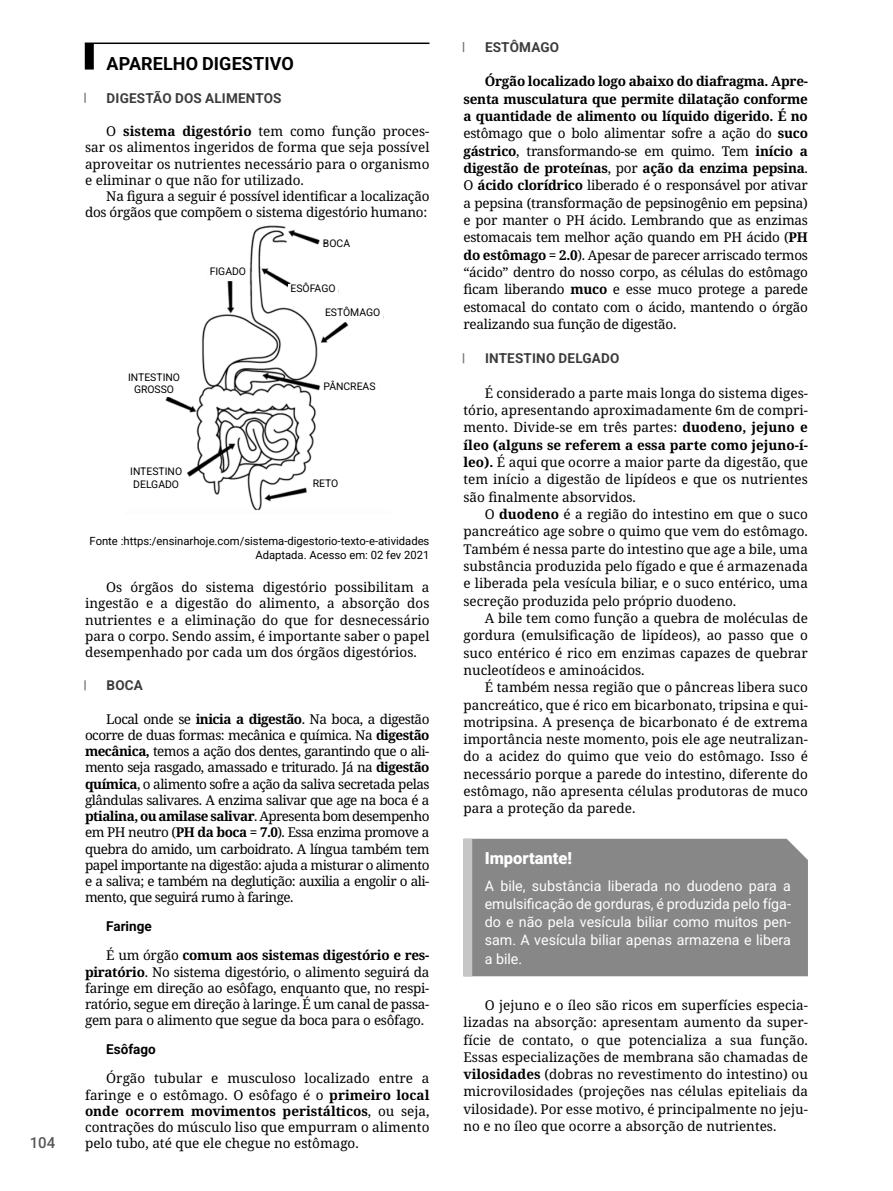
<style>
.page{position:relative;width:893px;height:1191px;background:#fff}
.page>*{position:absolute;margin:0;border:0;box-sizing:border-box;transform-origin:0 0}
.Assunto{font:700 18px "Roboto";letter-spacing:.005em;color:#000}
.Título{font:900 16.5px "Roboto";color:#fff}
.t1{font:500 15px "Roboto";color:#575757}
.Texto{font:14.25px/18.1px "Roboto";color:#fff;text-align:justify}
.Parágrafos{font:13.5px/17.2px "Noto Serif";color:#000;text-align:justify}
.Parágrafos-2{font:13.5px/16.2px "Noto Serif";letter-spacing:-.02em;color:#000;text-align:right}
.Tópico{font:700 13.5px "Roboto";letter-spacing:.015em;color:#3c3c3c}
.Subtópico{font:700 13.5px "Roboto";color:#000}
.Fonte_Tabelas_Imagens{font:11.25px/13.5px "Roboto";color:#000;text-align:right}
.Parágrafos-3{font:10.35px/12.5px "Roboto";color:#000}
.s1{font-weight:700}
</style>
<div class="page">
<div style="left:85px;top:43px;width:9px;height:27px;background:#000"></div>
<hr style="left:85px;top:43px;width:344px;height:1px;background:#000">
<svg style="left:84px;top:93px;width:2px;height:10px"></svg>
<svg style="left:84px;top:680px;width:2px;height:10px"></svg>
<img style="left:165px;top:225px;width:219px;height:286px">
<div style="left:207px;top:267px;width:42px;height:14px;background:#fff"></div>
<div style="left:320px;top:239px;width:33px;height:14px;background:#fff"></div>
<div style="left:288px;top:284px;width:50px;height:17px;background:#fff"></div>
<div style="left:323px;top:308px;width:60px;height:14px;background:#fff"></div>
<div style="left:321px;top:382px;width:57px;height:15px;background:#fff"></div>
<div style="left:309px;top:479px;width:33px;height:14px;background:#fff"></div>
<div style="left:125px;top:467px;width:62px;height:27px;background:#fff"></div>
<div style="left:125px;top:373px;width:58px;height:24px;background:#fff"></div>
<div style="left:472px;top:838px;width:336px;height:138px;background:#878787"></div>
<div style="left:463px;top:838px;width:9px;height:138px;background:#c6c6c6"></div>
<p class="t1" style="left:30px;top:1132px;width:27px">104</p>
<p class="Assunto" style="left:107px;top:51px;width:189px">APARELHO DIGESTIVO</p>
<p class="Tópico" style="left:107px;top:89px;width:177px">DIGESTÃO DOS ALIMENTOS</p>
<p class="Parágrafos" style="left:85px;top:123px;width:346px;line-height:16.2px;text-indent:21px">O <span class="s1">sistema digestório</span> tem como função proces&shy;sar os alimentos ingeridos de forma que seja possível aproveitar os nutrientes necessário para o organismo e eliminar o que não for utilizado.</p>
<p class="Parágrafos-2" style="left:85px;top:188px;width:346px">Na figura a seguir é possível identificar a localização dos órgãos que compõem o sistema digestório humano:</p>
<p class="Parágrafos-3" style="left:210px;top:264px;width:38px">FIGADO</p>
<p class="Parágrafos-3" style="left:128px;top:370px;width:53px;text-align:center">INTESTINO<br>GROSSO</p>
<p class="Parágrafos-3" style="left:130px;top:465px;width:53px">INTESTINO<br>DELGADO</p>
<p class="Parágrafos-3" style="left:323px;top:236px;width:29px">BOCA</p>
<p class="Parágrafos-3" style="left:290px;top:282px;width:47px">ESÔFAGO</p>
<p class="Parágrafos-3" style="left:325px;top:305px;width:57px">ESTÔMAGO</p>
<p class="Parágrafos-3" style="left:323px;top:379px;width:54px">PÂNCREAS</p>
<p class="Parágrafos-3" style="left:313px;top:477px;width:27px">RETO</p>
<p class="Fonte_Tabelas_Imagens" style="left:90px;top:534px;width:341px">Fonte :https:/ensinarhoje.com/sistema-digestorio-texto-e-atividades<br>Adaptada. Acesso em: 02 fev 2021</p>
<p class="Parágrafos" style="left:85px;top:579px;width:346px;line-height:16.2px;text-indent:21px">Os órgãos do sistema digestório possibilitam a ingestão e a digestão do alimento, a absorção dos nutrientes e a eliminação do que for desnecessário para o corpo. Sendo assim, é importante saber o papel desempenhado por cada um dos órgãos digestórios.</p>
<p class="Tópico" style="left:107px;top:676px;width:38px">BOCA</p>
<p class="Parágrafos" style="left:85px;top:711px;width:346px;line-height:16.2px;text-indent:21px">Local onde se <span class="s1">inicia a digestão</span>. Na boca, a digestão ocorre de duas formas: mecânica e química. Na <span class="s1">digestão mecânica,</span> temos a ação dos dentes, garantindo que o ali&shy;mento seja rasgado, amassado e triturado. Já na <span class="s1">digestão química</span>, o alimento sofre a ação da saliva secretada pelas glândulas salivares. A enzima salivar que age na boca é a <span class="s1">ptialina, ou amilase salivar</span>. Apresenta bom desempenho em PH neutro (<span class="s1">PH da boca = 7.0</span>). Essa enzima promove a quebra do amido, um carboidrato. A língua também tem papel importante na digestão: ajuda a misturar o alimento e a saliva; e também na deglutição: auxilia a engolir o ali&shy;mento, que seguirá rumo à faringe.</p>
<p class="Subtópico" style="left:106px;top:917px;width:47px">Faringe</p>
<p class="Parágrafos" style="left:85px;top:948px;width:346px;line-height:16.2px;text-indent:21px">É um órgão <span class="s1">comum aos sistemas digestório e res&shy;piratório</span>. No sistema digestório, o alimento seguirá da faringe em direção ao esôfago, enquanto que, no respi&shy;ratório, segue em direção à laringe. É um canal de passa&shy;gem para o alimento que segue da boca para o esôfago.</p>
<p class="Subtópico" style="left:106px;top:1040px;width:51px">Esôfago</p>
<p class="Parágrafos" style="left:85px;top:1071px;width:346px;line-height:16.2px;text-indent:21px">Órgão tubular e musculoso localizado entre a faringe e o estômago. O esôfago é o <span class="s1">primeiro local onde ocorrem movimentos peristálticos</span>, ou seja, contrações do músculo liso que empurram o alimento pelo tubo, até que ele chegue no estômago.</p>
<p class="Tópico" style="left:485px;top:38px;width:76px">ESTÔMAGO</p>
<p class="Parágrafos" style="left:463px;top:73px;width:346px;text-indent:21px"><span class="s1">Órgão localizado logo abaixo do diafragma. Apre&shy;senta musculatura que permite dilatação conforme a quantidade de alimento ou líquido digerido. É no </span>estômago que o bolo alimentar sofre a ação do <span class="s1">suco gástrico</span>, transformando-se em quimo. Tem <span class="s1">início a digestão de proteínas</span>, por <span class="s1">ação da enzima pepsina</span>.<br>O <span class="s1">ácido clorídrico</span> liberado é o responsável por ativar a pepsina (transformação de pepsinogênio em pepsina) e por manter o PH ácido. Lembrando que as enzimas estomacais tem melhor ação quando em PH ácido (<span class="s1">PH do estômago = 2.0</span>). Apesar de parecer arriscado termos “ácido” dentro do nosso corpo, as células do estômago ficam liberando <span class="s1">muco</span> e esse muco protege a parede estomacal do contato com o ácido, mantendo o órgão realizando sua função de digestão.</p>
<p class="Tópico" style="left:485px;top:349px;width:136px">INTESTINO DELGADO</p>
<p class="Parágrafos" style="left:463px;top:384px;width:346px;text-indent:21px">É considerado a parte mais longa do sistema diges&shy;tório, apresentando aproximadamente 6m de compri&shy;mento. Divide-se em três partes: <span class="s1">duodeno, jejuno e íleo (alguns se referem a essa parte como jejuno-í&shy;leo).</span> É aqui que ocorre a maior parte da digestão, que tem início a digestão de lipídeos e que os nutrientes são finalmente absorvidos.</p>
<p class="Parágrafos" style="left:463px;top:506px;width:346px;text-indent:21px">O <span class="s1">duodeno</span> é a região do intestino em que o suco pancreático age sobre o quimo que vem do estômago.<br>Também é nessa parte do intestino que age a bile, uma substância produzida pelo fígado e que é armazenada e liberada pela vesícula biliar, e o suco entérico, uma secreção produzida pelo próprio duodeno.</p>
<p class="Parágrafos" style="left:463px;top:610px;width:346px;text-indent:21px">A bile tem como função a quebra de moléculas de gordura (emulsificação de lipídeos), ao passo que o suco entérico é rico em enzimas capazes de quebrar nucleotídeos e aminoácidos.</p>
<p class="Parágrafos" style="left:463px;top:679px;width:346px;text-indent:21px">É também nessa região que o pâncreas libera suco pancreático, que é rico em bicarbonato, tripsina e qui&shy;motripsina. A presença de bicarbonato é de extrema importância neste momento, pois ele age neutralizan&shy;do a acidez do quimo que veio do estômago. Isso é necessário porque a parede do intestino, diferente do estômago, não apresenta células produtoras de muco para a proteção da parede.</p>
<p class="Título" style="left:485px;top:846px;width:89px">Importante!</p>
<p class="Texto" style="left:485px;top:876px;width:308px">A bile, substância liberada no duodeno para a emulsificação de gorduras, é produzida pelo fíga&shy;do e não pela vesícula biliar como muitos pen&shy;sam. A vesícula biliar apenas armazena e libera a bile.</p>
<p class="Parágrafos" style="left:463px;top:996px;width:346px;text-indent:21px">O jejuno e o íleo são ricos em superfícies especia&shy;lizadas na absorção: apresentam aumento da super&shy;fície de contato, o que potencializa a sua função.<br>Essas especializações de membrana são chamadas de <span class="s1">vilosidades</span> (dobras no revestimento do intestino) ou microvilosidades (projeções nas células epiteliais da vilosidade). Por esse motivo, é principalmente no jeju&shy;no e no íleo que ocorre a absorção de nutrientes.</p>
</div>
